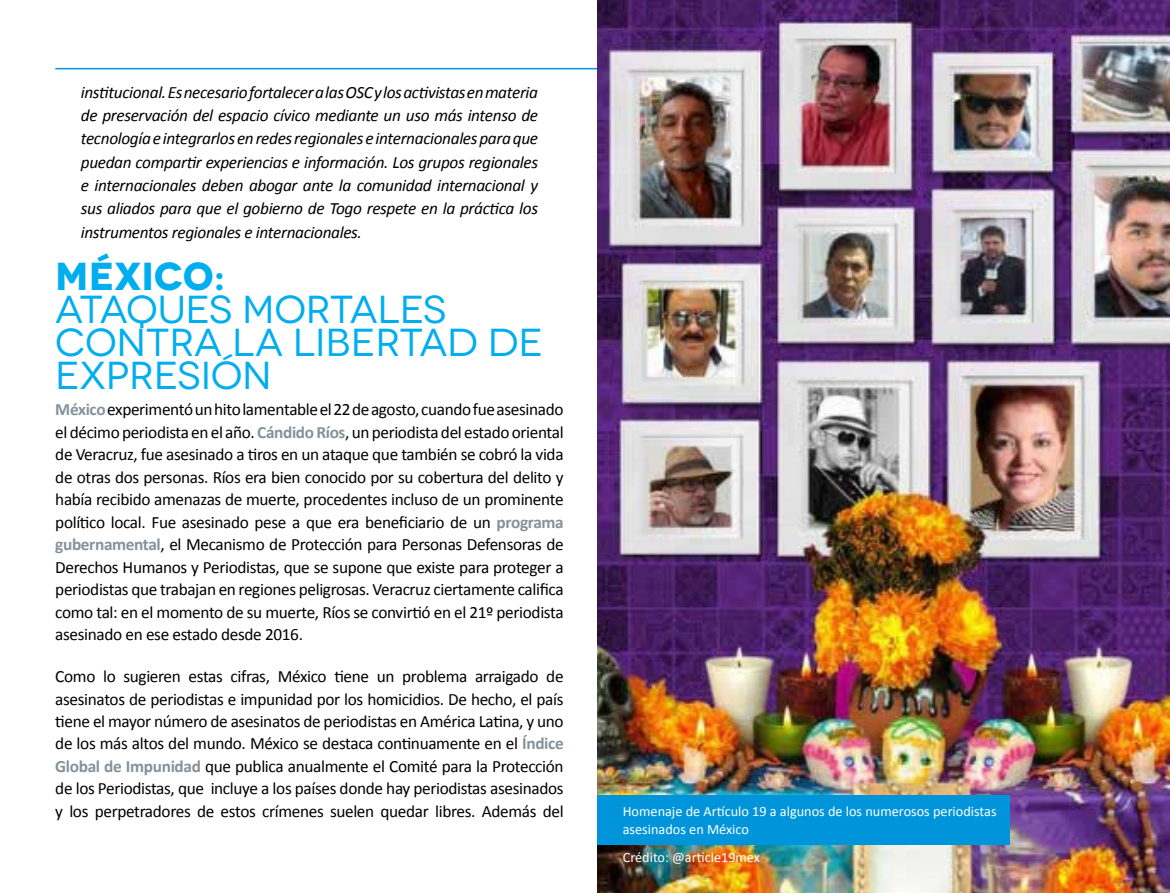
<style>
.page{position:relative;width:1170px;height:893px;background:#fff}
.page>*{position:absolute;margin:0;border:0;box-sizing:border-box;transform-origin:0 0}
.t1{font:39px/33px "Novecentowide";letter-spacing:-.005em;color:#00aeef}
.t2{font:700 39px "Novecentowide";color:#00aeef}
.t3{font:17.25px/22.5px "Calibri";letter-spacing:-.02em;color:#000;text-align:justify}
.t4{font:italic 17.25px/23.2px "Calibri";letter-spacing:-.02em;color:#000;text-align:justify}
.t5{font:14.25px/18px "Calibri";color:#fff}
.s1{font-weight:700;color:#84929b}
</style>
<div class="page">
<hr style="left:55px;top:68px;width:1060px;height:1px;background:#0095da">
<img style="left:597px;top:0;width:572px;height:893px">
<div style="left:597px;top:795px;width:412px;height:49px;background:#0095da"></div>
<p class="t4" style="left:81px;top:80px;width:459px">institucional. Es necesario fortalecer a las OSC y los activistas en materia de preservación del espacio cívico mediante un uso más intenso de tecnología e integrarlos en redes regionales e internacionales para que puedan compartir experiencias e información. Los grupos regionales e internacionales deben abogar ante la comunidad internacional y sus aliados para que el gobierno de Togo respete en la práctica los instrumentos regionales e internacionales.</p>
<h1 class="t2" style="left:55px;top:252px;width:171px">MÉXICO:</h1>
<h1 class="t1" style="left:55px;top:293px;width:489px">ATAQUES MORTALES<br>CONTRA LA LIBERTAD DE<br>EXPRESIÓN</h1>
<p class="t3" style="left:55px;top:398px;width:510px"><span class="s1">México</span> experimentó un hito lamentable el 22 de agosto, cuando fue asesinado el décimo periodista en el año. <span class="s1">Cándido Ríos</span>, un periodista del estado oriental de Veracruz, fue asesinado a tiros en un ataque que también se cobró la vida de otras dos personas. Ríos era bien conocido por su cobertura del delito y había recibido amenazas de muerte, procedentes incluso de un prominente político local. Fue asesinado pese a que era beneficiario de un <span class="s1">programa gubernamental</span>, el Mecanismo de Protección para Personas Defensoras de Derechos Humanos y Periodistas, que se supone que existe para proteger a periodistas que trabajan en regiones peligrosas. Veracruz ciertamente califica como tal: en el momento de su muerte, Ríos se convirtió en el 21º periodista asesinado en ese estado desde 2016.</p>
<p class="t3" style="left:55px;top:664px;width:510px">Como lo sugieren estas cifras, México tiene un problema arraigado de asesinatos de periodistas e impunidad por los homicidios. De hecho, el país tiene el mayor número de asesinatos de periodistas en América Latina, y uno de los más altos del mundo. México se destaca continuamente en el <span class="s1">Índice Global de Impunidad</span> que publica anualmente el Comité para la Protección de los Periodistas, que incluye a los países donde hay periodistas asesinados y los perpetradores de estos crímenes suelen quedar libres. Además del</p>
<p class="t5" style="left:622px;top:802px;width:375px">Homenaje de Artículo 19 a algunos de los numerosos periodistas asesinados en México</p>
<p class="t5" style="left:622px;top:847px;width:139px">Crédito: @article19mex</p>
</div>
